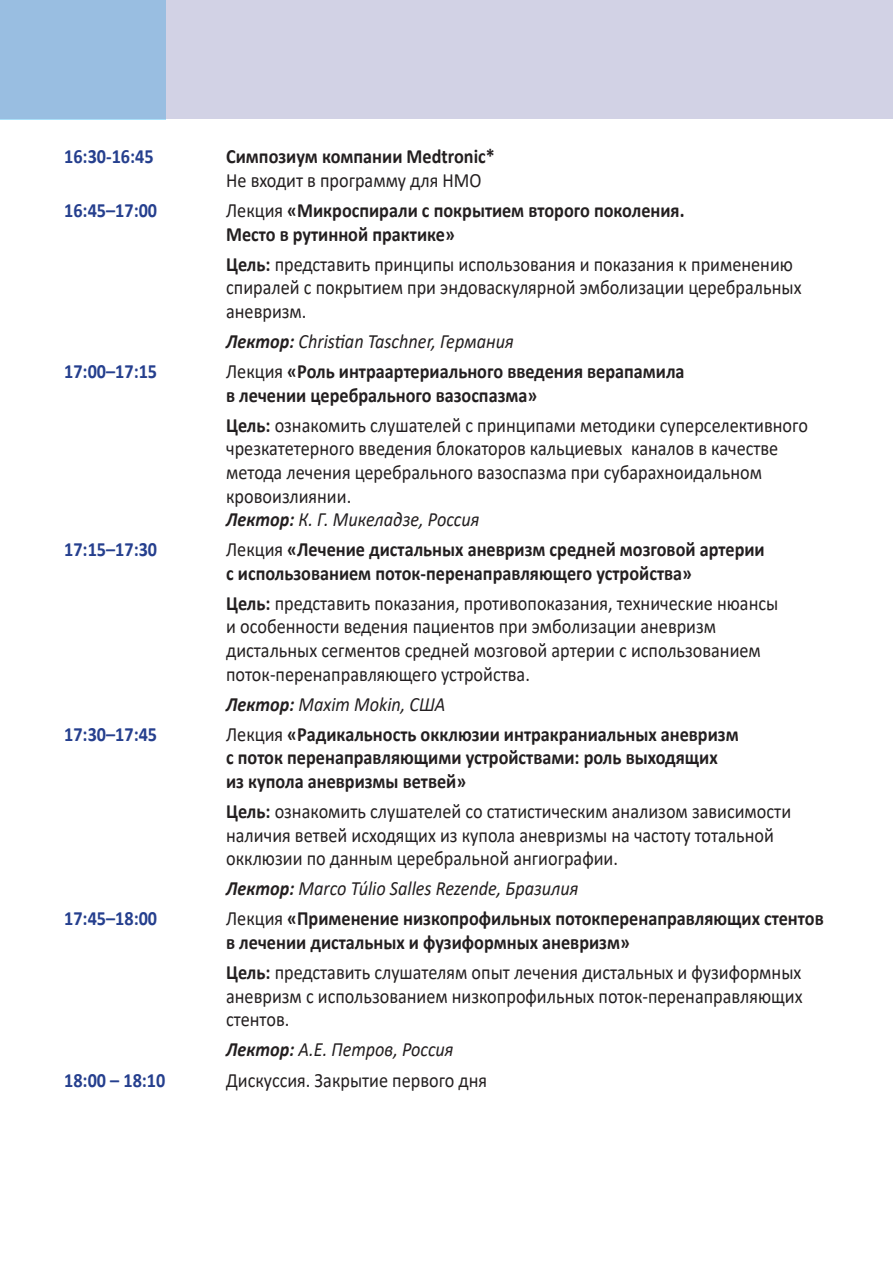
<style>
.page{position:relative;width:893px;height:1276px;background:#fff}
.page>*{position:absolute;margin:0;border:0;box-sizing:border-box;transform-origin:0 0}
.t1{font:20.25px/23.6px "Calibri";color:#231f20;scale:.9 1}
.t2{font:700 20.25px/23.6px "Calibri";color:#231f20;scale:.9 1}
.t3{font:italic 20.25px "Calibri";color:#231f20;scale:.9 1}
.t4{font:700 20.25px "Calibri";color:#253f8e;scale:.9 1}
.s1{font-weight:400}
.s2{font-weight:700}
.s3{font-weight:700;font-style:italic}
.s4{font-style:italic}
</style>
<div class="page">
<svg style="left:0;top:0;width:893px;height:119px;background:#c7cee4"></svg>
<p class="t4" style="left:64px;top:142px;width:101px">16:30-16:45</p>
<p class="t2" style="left:226px;top:145px;width:300px">Симпозиум компании Medtronic*<br><span class="s1">Не входит в программу для НМО</span></p>
<p class="t4" style="left:64px;top:196px;width:105px">16:45–17:00</p>
<p class="t2" style="left:226px;top:198px;width:511px"><span class="s1">Лекция</span> «Микроспирали с покрытием второго поколения.<br>Место в рутинной практике»</p>
<p class="t1" style="left:226px;top:252px;width:641px"><span class="s2">Цель:</span> представить принципы использования и показания к применению спиралей с покрытием при эндоваскулярной эмболизации церебральных аневризм.</p>
<p class="t3" style="left:226px;top:327px;width:321px"><span class="s2">Лектор:</span> Christian Taschner, Германия</p>
<p class="t4" style="left:64px;top:357px;width:105px">17:00–17:15</p>
<p class="t2" style="left:226px;top:359px;width:511px"><span class="s1">Лекция</span> «Роль интраартериального введения верапамила в лечении церебрального вазоспазма»</p>
<p class="t1" style="left:226px;top:412px;width:648px"><span class="s2">Цель:</span> ознакомить слушателей с принципами методики суперселективного чрезкатетерного введения блокаторов кальциевых каналов в качестве метода лечения церебрального вазоспазма при субарахноидальном кровоизлиянии.<br><span class="s3">Лектор:</span> <span class="s4">К. Г. Микеладзе, Россия</span></p>
<p class="t4" style="left:64px;top:535px;width:105px">17:15–17:30</p>
<p class="t2" style="left:226px;top:537px;width:600px"><span class="s1">Лекция</span> «Лечение дистальных аневризм средней мозговой артерии с использованием поток-перенаправляющего устройства»</p>
<p class="t1" style="left:226px;top:591px;width:615px"><span class="s2">Цель:</span> представить показания, противопоказания, технические нюансы и особенности ведения пациентов при эмболизации аневризм дистальных сегментов средней мозговой артерии с использованием поток-перенаправляющего устройства.</p>
<p class="t3" style="left:226px;top:690px;width:245px"><span class="s2">Лектор:</span> Maxim Mokin, США</p>
<p class="t4" style="left:64px;top:719px;width:105px">17:30–17:45</p>
<p class="t2" style="left:226px;top:722px;width:571px"><span class="s1">Лекция</span> «Радикальность окклюзии интракраниальных аневризм с поток перенаправляющими устройствами: роль выходящих из купола аневризмы ветвей»</p>
<p class="t1" style="left:226px;top:799px;width:629px"><span class="s2">Цель:</span> ознакомить слушателей со статистическим анализом зависимости наличия ветвей исходящих из купола аневризмы на частоту тотальной окклюзии по данным церебральной ангиографии.</p>
<p class="t3" style="left:226px;top:874px;width:393px"><span class="s2">Лектор:</span> Marco Túlio Salles Rezende, Бразилия</p>
<p class="t4" style="left:64px;top:904px;width:105px">17:45–18:00</p>
<p class="t2" style="left:226px;top:906px;width:665px"><span class="s1">Лекция</span> «Применение низкопрофильных потокперенаправляющих стентов в лечении дистальных и фузиформных аневризм»</p>
<p class="t1" style="left:226px;top:960px;width:642px;text-align:justify"><span class="s2">Цель:</span> представить слушателям опыт лечения дистальных и фузиформных аневризм с использованием низкопрофильных поток-перенаправляющих стентов.</p>
<p class="t3" style="left:226px;top:1035px;width:254px"><span class="s2">Лектор:</span> А.Е. Петров, Россия</p>
<p class="t4" style="left:64px;top:1066px;width:114px">18:00 – 18:10</p>
<p class="t1" style="left:226px;top:1068px;width:291px">Дискуссия. Закрытие первого дня</p>
</div>
